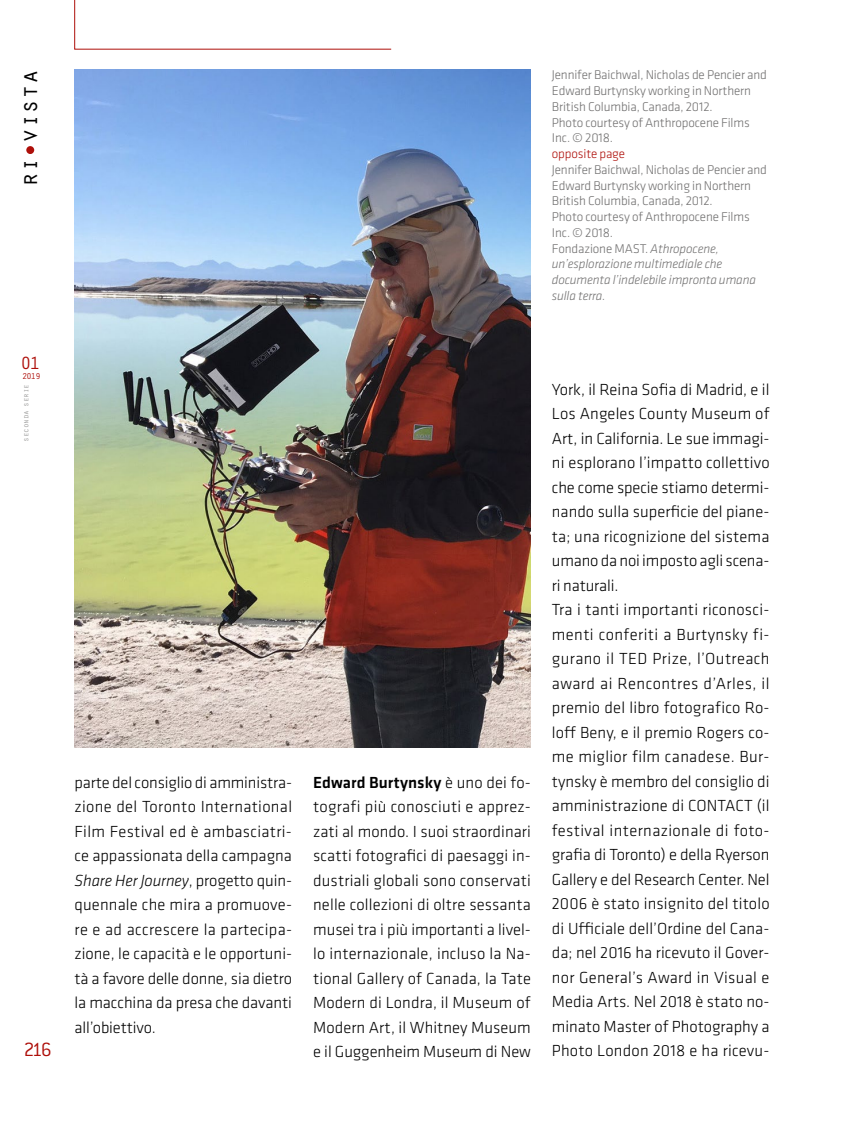
<style>
.page{position:relative;width:844px;height:1141px;background:#fff}
.page>*{position:absolute;margin:0;border:0;box-sizing:border-box;transform-origin:0 0}
.t1{font:24.5px "Orator";color:#000}
.t2{font:300 21px "Conduit ITC";color:#ae0f0a}
.t3{font:18.38px "Orator";color:#ae0f0a}
.t4{font:300 16.62px/24.5px "Klavika";letter-spacing:.005em;color:#000;text-align:justify}
.t5{font:300 13.12px/15.8px "Klavika";letter-spacing:-.01em;color:#706f6f}
.t6{font:300 13.12px "Klavika";letter-spacing:-.01em;color:#ae0f0a}
.t7{font:8.75px "Orator";color:#ae0f0a}
.t8{font:7.88px "Orator";letter-spacing:-.025em;color:#9d9d9c}
.s1{font-style:italic}
.s2{font-weight:500}
</style>
<div class="page">
<svg style="left:74px;top:0;width:317px;height:50px"></svg>
<div style="left:26px;top:146px;width:8px;height:8px;background:#ae0f0a;border-radius:50%"></div>
<img style="left:74px;top:69px;width:456px;height:678px">
<h1 class="t1" style="left:11px;top:187px;width:119px;rotate:-90deg">ri-vista</h1>
<p class="t3" style="left:20px;top:349px;width:22px">01</p>
<p class="t7" style="left:22px;top:370px;width:20px">2019</p>
<p class="t8" style="left:20px;top:442px;width:59px;rotate:-90deg">seconda serie</p>
<p class="t2" style="left:24px;top:1038px;width:30px">216</p>
<p class="t5" style="left:551px;top:67px;width:216px">Jennifer Baichwal, Nicholas de Pencier and<br>Edward Burtynsky working in Northern<br>British Columbia, Canada, 2012.<br>Photo courtesy of Anthropocene Films<br>Inc. © 2018.</p>
<p class="t6" style="left:551px;top:147px;width:75px">opposite page</p>
<p class="t5" style="left:551px;top:162px;width:216px">Jennifer Baichwal, Nicholas de Pencier and<br>Edward Burtynsky working in Northern<br>British Columbia, Canada, 2012.<br>Photo courtesy of Anthropocene Films<br>Inc. © 2018.<br>Fondazione MAST. <span class="s1">Athropocene, un’esplorazione multimediale che documenta l’indelebile impronta umana sulla terra.</span></p>
<p class="t4" style="left:74px;top:770px;width:219px">parte del consiglio di amministra&shy;zione del Toronto International Film Festival ed è ambasciatri&shy;ce appassionata della campagna <span class="s1">Share Her Journey</span>, progetto quin&shy;quennale che mira a promuove&shy;re e ad accrescere la partecipa&shy;zione, le capacità e le opportuni&shy;tà a favore delle donne, sia dietro la macchina da presa che davanti all’obiettivo.</p>
<p class="t4" style="left:313px;top:770px;width:219px"><span class="s2">Edward Burtynsky</span> è uno dei fo&shy;tografi più conosciuti e apprez&shy;zati al mondo. I suoi straordinari scatti fotografici di paesaggi in&shy;dustriali globali sono conservati nelle collezioni di oltre sessanta musei tra i più importanti a livel&shy;lo internazionale, incluso la Na&shy;tional Gallery of Canada, la Tate Modern di Londra, il Museum of Modern Art, il Whitney Museum e il Guggenheim Museum di New</p>
<p class="t4" style="left:551px;top:377px;width:219px;text-align:left">York, il Reina Sofia di Madrid, e il<br>Los Angeles County Museum of<br>Art, in California. Le sue immagi&shy;ni esplorano l’impatto collettivo che come specie stiamo determi&shy;nando sulla superficie del piane&shy;ta; una ricognizione del sistema umano da noi imposto agli scena&shy;ri naturali.<br>Tra i tanti importanti riconosci&shy;menti conferiti a Burtynsky fi&shy;gurano il TED Prize, l’Outreach award ai Rencontres d’Arles, il premio del libro fotografico Ro&shy;loff Beny, e il premio Rogers co&shy;me miglior film canadese. Bur&shy;tynsky è membro del consiglio di amministrazione di CONTACT (il festival internazionale di foto&shy;grafia di Toronto) e della Ryerson<br>Gallery e del Research Center. Nel<br>2006 è stato insignito del titolo di Ufficiale dell’Ordine del Cana&shy;da; nel 2016 ha ricevuto il Gover&shy;nor General’s Award in Visual e<br>Media Arts. Nel 2018 è stato no&shy;minato Master of Photography a<br>Photo London 2018 e ha ricevu-</p>
</div>
